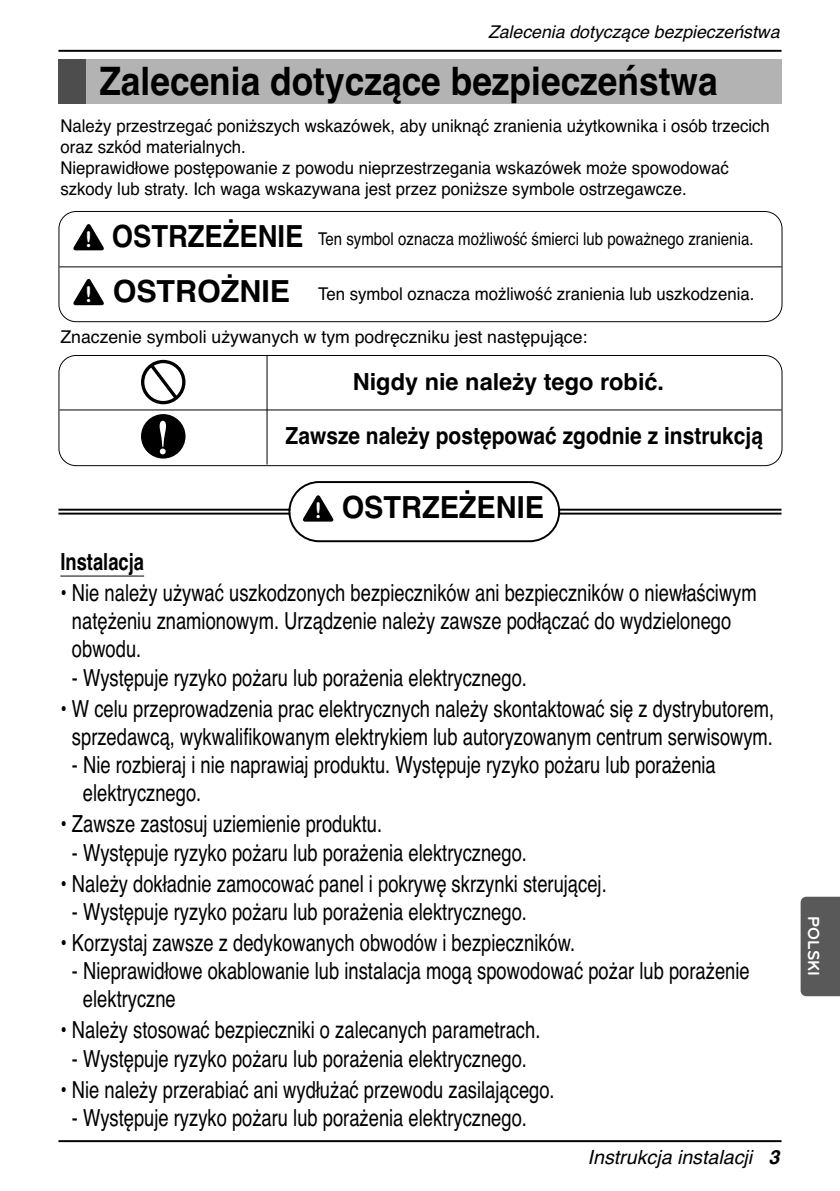
<style>
.page{position:relative;width:840px;height:1191px;background:#fff}
.page>*{position:absolute;margin:0;border:0;box-sizing:border-box;transform-origin:0 0}
.t1{font:700 39.2px "Helvetica";color:#000;scale:.9 1}
.t2{font:700 30.4px/54.8px "Helvetica";color:#000;scale:.9 1}
.t3{font:700 30.4px "Helvetica";color:#000;scale:.95 1}
.t4{font:23.6px/28.2px "Helvetica";color:#000;scale:.78 1}
.t5{font:700 23.6px "Helvetica";color:#000;scale:.89 1}
.t6{font:700 23.6px "Helvetica";color:#000}
.t7{font:700 23.6px "Helvetica";color:#000;scale:.78 1}
.t8{font:italic 19.6px "Helvetica";color:#000}
.t9{font:17.6px/21.2px "Helvetica";color:#000;scale:.95 1}
.t10{font:17.6px "Helvetica";color:#000}
.t11{font:17.6px "Helvetica";color:#000;scale:.85 1}
.t12{font:italic 17.6px "Helvetica";color:#000}
.t13{font:700 16.6px "Bryant LG";color:#fff}
.s1{font-family:"Bryant LG";font-size:23.6px;color:#fff}
.s2{font-weight:700}
</style>
<div class="page">
<hr style="left:58px;top:50px;width:723px;height:2px;background:#000">
<hr style="left:58px;top:1140px;width:723px;height:2px;background:#000">
<div style="left:58px;top:59px;width:112px;height:45px;background:#4d4d4d"></div>
<div style="left:86px;top:59px;width:695px;height:45px;background:#b3b3b3"></div>
<div style="left:58px;top:211px;width:724px;height:111px;border:2px solid #000;border-radius:18px"></div>
<hr style="left:59px;top:266px;width:722px;height:1px;background:#000">
<div style="left:58px;top:355px;width:724px;height:111px;border:2px solid #000;border-radius:18px"></div>
<hr style="left:59px;top:409px;width:722px;height:1px;background:#000">
<svg style="left:141px;top:360px;width:44px;height:44px"></svg>
<div style="left:141px;top:414px;width:44px;height:44px;background:#000;border-radius:50%"></div>
<svg style="left:159px;top:421px;width:7px;height:33px"></svg>
<hr style="left:266px;top:356px;width:1px;height:108px;background:#000">
<hr style="left:58px;top:509px;width:723px;height:1px;background:#000">
<hr style="left:58px;top:512px;width:723px;height:2px;background:#000">
<div style="left:800px;top:896px;width:39px;height:100px;background:#595959"></div>
<hr style="left:60px;top:575px;width:84px;height:1px;background:#000">
<svg style="left:73px;top:224px;width:31px;height:26px"></svg>
<svg style="left:73px;top:279px;width:31px;height:26px"></svg>
<svg style="left:288px;top:481px;width:272px;height:61px"></svg>
<p class="t12" style="left:487px;top:25px;width:293px">Zalecenia dotyczące bezpieczeństwa</p>
<h1 class="t1" style="left:99px;top:67px;width:688px">Zalecenia dotyczące bezpieczeństwa</h1>
<p class="t9" style="left:60px;top:116px;width:748px">Należy przestrzegać poniższych wskazówek, aby uniknąć zranienia użytkownika i osób trzecich oraz szkód materialnych.<br>Nieprawidłowe postępowanie z powodu nieprzestrzegania wskazówek może spowodować szkody lub straty. Ich waga wskazywana jest przez poniższe symbole ostrzegawcze.</p>
<p class="t2" style="left:85px;top:212px;width:244px"><span class="s1">!</span> OSTRZEŻENIE <span class="s1">!</span> OSTROŻNIE</p>
<p class="t11" style="left:318px;top:232px;width:513px">Ten symbol oznacza możliwość śmierci lub poważnego zranienia.</p>
<p class="t9" style="left:318px;top:284px;width:460px">Ten symbol oznacza możliwość zranienia lub uszkodzenia.</p>
<p class="t10" style="left:60px;top:330px;width:528px">Znaczenie symboli używanych w tym podręczniku jest następujące:</p>
<p class="t6" style="left:352px;top:372px;width:313px">Nigdy nie należy tego robić.</p>
<p class="t5" style="left:285px;top:427px;width:537px">Zawsze należy postępować zgodnie z instrukcją</p>
<p class="t3" style="left:314px;top:496px;width:242px"><span class="s1">!</span> OSTRZEŻENIE</p>
<p class="t7" style="left:60px;top:553px;width:109px">Instalacja</p>
<p class="t4" style="left:72px;top:581px;width:879px;text-indent:-12px">• Nie należy używać uszkodzonych bezpieczników ani bezpieczników o niewłaściwym natężeniu znamionowym. Urządzenie należy zawsze podłączać do wydzielonego obwodu.</p>
<p class="t4" style="left:72px;top:665px;width:584px">- Występuje ryzyko pożaru lub porażenia elektrycznego.</p>
<p class="t4" style="left:60px;top:696px;width:916px;text-align:center">• W celu przeprowadzenia prac elektrycznych należy skontaktować się z dystrybutorem, sprzedawcą, wykwalifikowanym elektrykiem lub autoryzowanym centrum serwisowym.</p>
<p class="t4" style="left:83px;top:753px;width:812px;text-indent:-11px">- Nie rozbieraj i nie naprawiaj produktu. Występuje ryzyko pożaru lub porażenia elektrycznego.</p>
<p class="t4" style="left:60px;top:812px;width:414px">• Zawsze zastosuj uziemienie produktu.</p>
<p class="t4" style="left:72px;top:840px;width:584px">- Występuje ryzyko pożaru lub porażenia elektrycznego.</p>
<p class="t4" style="left:60px;top:871px;width:701px">• Należy dokładnie zamocować panel i pokrywę skrzynki sterującej.</p>
<p class="t4" style="left:72px;top:899px;width:584px">- Występuje ryzyko pożaru lub porażenia elektrycznego.</p>
<p class="t4" style="left:60px;top:930px;width:661px">• Korzystaj zawsze z dedykowanych obwodów i bezpieczników.</p>
<p class="t4" style="left:83px;top:959px;width:855px;text-indent:-11px">- Nieprawidłowe okablowanie lub instalacja mogą spowodować pożar lub porażenie elektryczne</p>
<p class="t4" style="left:60px;top:1018px;width:616px">• Należy stosować bezpieczniki o zalecanych parametrach.</p>
<p class="t4" style="left:72px;top:1046px;width:584px">- Występuje ryzyko pożaru lub porażenia elektrycznego.</p>
<p class="t4" style="left:60px;top:1077px;width:635px">• Nie należy przerabiać ani wydłużać przewodu zasilającego.</p>
<p class="t4" style="left:72px;top:1105px;width:584px">- Występuje ryzyko pożaru lub porażenia elektrycznego.</p>
<p class="t8" style="left:587px;top:1150px;width:193px">Instrukcja instalacji <span class="s2">3</span></p>
<p class="t13" style="left:823px;top:916px;width:61px;rotate:90deg">POLSKI</p>
</div>
